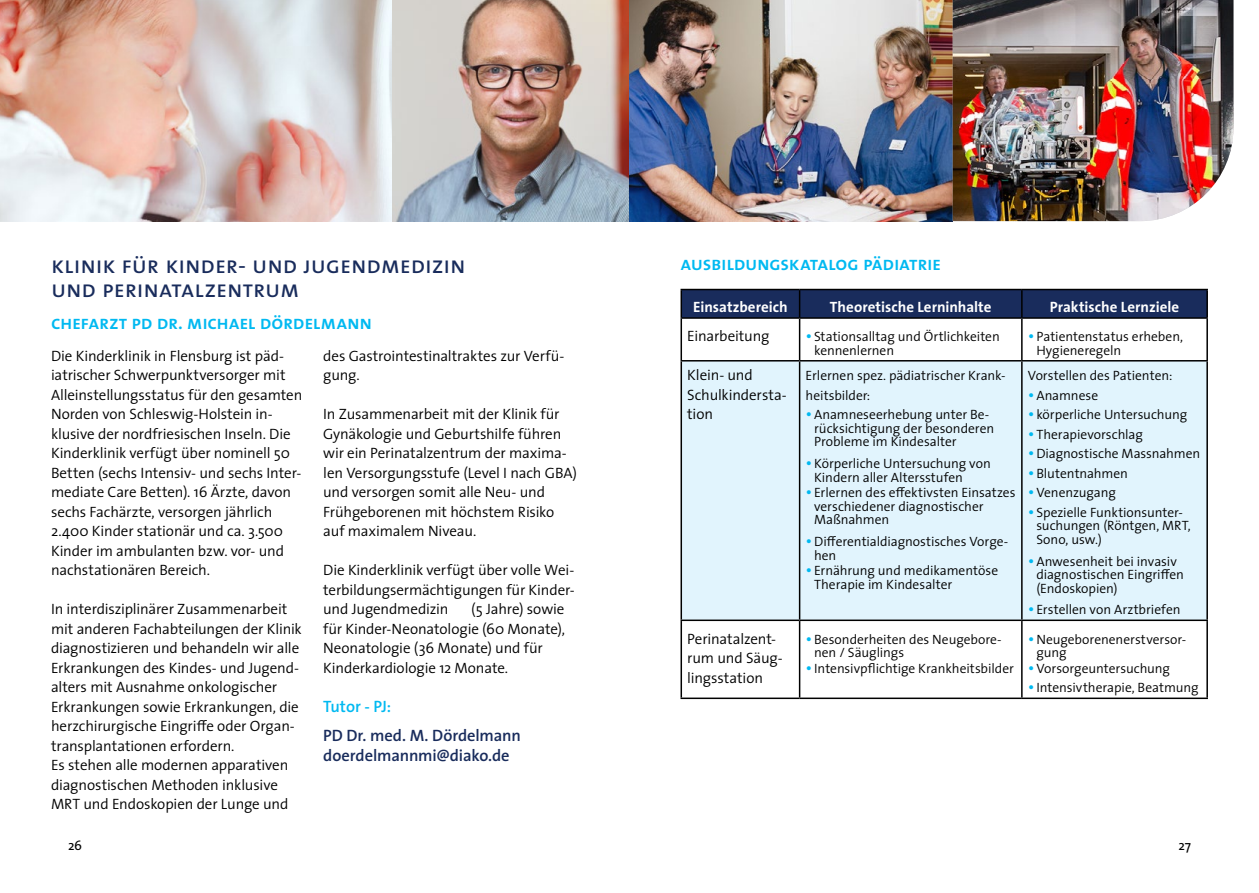
<style>
.page{position:relative;width:1259px;height:893px;background:#fff}
.page>*{position:absolute;margin:0;border:0;box-sizing:border-box;transform-origin:0 0}
.Inhalt_Headline_16pt{font:24px/24px "The Sans Regular Caps";letter-spacing:-.005em;color:#192c5c}
.Inhalt_Headline_13pt{font:19.5px "The Sans Semi Bold Caps";letter-spacing:-.015em;color:#00b9f1}
.Inhalt_Fliesstext_Tu{font:600 16.5px "The Sans";letter-spacing:-.01em;color:#192c5c}
.Inhalt_Fliesstext_Tu-2{font:600 16.5px "The Sans";letter-spacing:-.01em;color:#00b9f1}
.Inhalt_Fliesstext{font:300 15px/19.5px "The Sans";letter-spacing:-.01em;color:#000}
.Inhalt_Fliesstext_ei{font:300 15px/19.5px "The Sans";letter-spacing:-.01em;color:#000}
.Inhalt_Fliesstext_Üs{font:700 15px "The Sans";color:#fff}
.Inhalt_Fliesstext_9P{font:300 13.5px/13.5px "The Sans";letter-spacing:-.005em;color:#000}
.t1{font:13.5px "The Sans";color:#000}
.s1{font-weight:400;font-size:16.5px;color:#00b9f1}
</style>
<div class="page">
<img style="left:391px;top:0;width:238px;height:221px">
<svg style="left:0;top:0;width:391px;height:221px;background:#dbc3bd"></svg>
<img style="left:629px;top:0;width:323px;height:221px">
<img style="left:952px;top:0;width:281px;height:221px">
<div style="left:682px;top:362px;width:524px;height:258px;background:#e1f4fd"></div>
<hr style="left:680px;top:289px;width:119px;height:1px;background:#000">
<hr style="left:680px;top:290px;width:2px;height:27px;background:#000">
<hr style="left:799px;top:289px;width:223px;height:1px;background:#000">
<hr style="left:1022px;top:289px;width:186px;height:1px;background:#000">
<div style="left:681px;top:290px;width:525px;height:27px;background:#192c5c"></div>
<hr style="left:1206px;top:290px;width:2px;height:27px;background:#000">
<hr style="left:680px;top:317px;width:119px;height:2px;background:#000">
<hr style="left:799px;top:317px;width:223px;height:2px;background:#000">
<hr style="left:799px;top:319px;width:1px;height:41px;background:#000">
<hr style="left:1022px;top:317px;width:186px;height:2px;background:#000">
<hr style="left:1021px;top:319px;width:1px;height:41px;background:#000">
<hr style="left:1206px;top:319px;width:2px;height:41px;background:#000">
<hr style="left:680px;top:362px;width:2px;height:258px;background:#000">
<hr style="left:799px;top:360px;width:223px;height:2px;background:#000">
<hr style="left:799px;top:362px;width:1px;height:258px;background:#000">
<hr style="left:1022px;top:360px;width:186px;height:2px;background:#000">
<hr style="left:1021px;top:362px;width:1px;height:258px;background:#000">
<hr style="left:1206px;top:362px;width:2px;height:258px;background:#000">
<hr style="left:680px;top:620px;width:119px;height:1px;background:#000">
<hr style="left:680px;top:621px;width:2px;height:77px;background:#000">
<hr style="left:799px;top:620px;width:223px;height:1px;background:#000">
<hr style="left:799px;top:621px;width:1px;height:77px;background:#000">
<hr style="left:1022px;top:620px;width:186px;height:1px;background:#000">
<hr style="left:1021px;top:621px;width:1px;height:77px;background:#000">
<hr style="left:1206px;top:621px;width:2px;height:77px;background:#000">
<hr style="left:680px;top:698px;width:119px;height:1px;background:#000">
<hr style="left:799px;top:698px;width:223px;height:1px;background:#000">
<hr style="left:1022px;top:698px;width:186px;height:1px;background:#000">
<hr style="left:680px;top:319px;width:2px;height:41px;background:#000">
<hr style="left:680px;top:360px;width:119px;height:2px;background:#000">
<p class="Inhalt_Headline_16pt" style="left:51px;top:254px;width:416px">klinik für kinder- und jugendmedizin und perinatalzentrum</p>
<p class="Inhalt_Headline_13pt" style="left:51px;top:306px;width:322px">chefarzt pd dr. michael dördelmann</p>
<p class="Inhalt_Fliesstext" style="left:51px;top:345px;width:253px">Die Kinderklinik in Flensburg ist päd&shy;iatrischer Schwerpunktversorger mit Alleinstellungsstatus für den gesamten Norden von Schleswig-Holstein in&shy;klusive der nordfriesischen Inseln. Die Kinderklinik verfügt über nominell 50<br>Betten (sechs Intensiv- und sechs Inter&shy;mediate Care Betten). 16 Ärzte, davon sechs Fachärzte, versorgen jährlich 2.400 Kinder stationär und ca. 3.500<br>Kinder im ambulanten bzw. vor- und nachstationären Bereich.</p>
<p class="Inhalt_Fliesstext" style="left:51px;top:599px;width:252px">In interdisziplinärer Zusammenarbeit mit anderen Fachabteilungen der Klinik diagnostizieren und behandeln wir alle Erkrankungen des Kindes- und Jugend&shy;alters mit Ausnahme onkologischer Erkrankungen sowie Erkrankungen, die herzchirurgische Eingriffe oder Organ&shy;transplantationen erfordern.</p>
<p class="Inhalt_Fliesstext" style="left:51px;top:755px;width:239px">Es stehen alle modernen apparativen diagnostischen Methoden inklusive<br>MRT und Endoskopien der Lunge und</p>
<p class="Inhalt_Fliesstext" style="left:323px;top:345px;width:242px">des Gastrointestinaltraktes zur Verfü&shy;gung.</p>
<p class="Inhalt_Fliesstext" style="left:323px;top:404px;width:255px">In Zusammenarbeit mit der Klinik für Gynäkologie und Geburtshilfe führen wir ein Perinatalzentrum der maxima&shy;len Versorgungsstufe (Level I nach GBA) und versorgen somit alle Neu- und Frühgeborenen mit höchstem Risiko auf maximalem Niveau.</p>
<p class="Inhalt_Fliesstext" style="left:323px;top:560px;width:253px;text-align:justify">Die Kinderklinik verfügt über volle Wei&shy;terbildungsermächtigungen für Kinder&shy;und Jugendmedizin</p>
<p class="Inhalt_Fliesstext" style="left:323px;top:599px;width:243px;text-indent:148px">(5 Jahre) sowie für Kinder-Neonatologie (60 Monate),<br>Neonatologie (36 Monate) und für<br>Kinderkardiologie 12 Monate.</p>
<p class="Inhalt_Fliesstext_Tu-2" style="left:323px;top:692px;width:69px">Tutor - PJ:</p>
<p class="Inhalt_Fliesstext_Tu" style="left:323px;top:722px;width:199px">PD Dr. med. M. Dördelmann</p>
<p class="Inhalt_Fliesstext_Tu" style="left:323px;top:741px;width:188px">doerdelmannmi@diako.de</p>
<p class="Inhalt_Headline_13pt" style="left:680px;top:247px;width:262px">ausbildungskatalog pädiatrie</p>
<p class="Inhalt_Fliesstext_Üs" style="left:693px;top:294px;width:96px">Einsatzbereich</p>
<p class="Inhalt_Fliesstext_Üs" style="left:830px;top:294px;width:163px">Theoretische Lerninhalte</p>
<p class="Inhalt_Fliesstext_Üs" style="left:1050px;top:294px;width:131px">Praktische Lernziele</p>
<p class="Inhalt_Fliesstext_ei" style="left:687px;top:326px;width:84px">Einarbeitung</p>
<p class="Inhalt_Fliesstext_9P" style="left:814px;top:330px;width:187px;text-indent:-9px"><span class="s1">•</span>Stationsalltag und Örtlichkeiten kennenlernen</p>
<p class="Inhalt_Fliesstext_9P" style="left:1036px;top:330px;width:148px;text-indent:-9px"><span class="s1">•</span>Patientenstatus erheben,<br>Hygieneregeln</p>
<p class="Inhalt_Fliesstext_ei" style="left:687px;top:365px;width:101px">Klein- und<br>Schulkindersta&shy;tion</p>
<p class="Inhalt_Fliesstext_9P" style="left:805px;top:366px;width:202px;line-height:19.5px">Erlernen spez. pädiatrischer Krank&shy;heitsbilder:</p>
<p class="Inhalt_Fliesstext_9P" style="left:1028px;top:369px;width:146px">Vorstellen des Patienten:</p>
<p class="Inhalt_Fliesstext_9P" style="left:1028px;top:388px;width:72px"><span class="s1">•</span>Anamnese</p>
<p class="Inhalt_Fliesstext_9P" style="left:1028px;top:408px;width:161px"><span class="s1">•</span>körperliche Untersuchung</p>
<p class="Inhalt_Fliesstext_9P" style="left:1028px;top:427px;width:117px"><span class="s1">•</span>Therapievorschlag</p>
<p class="Inhalt_Fliesstext_9P" style="left:1028px;top:447px;width:174px"><span class="s1">•</span>Diagnostische Massnahmen</p>
<p class="Inhalt_Fliesstext_9P" style="left:1028px;top:466px;width:102px"><span class="s1">•</span>Blutentnahmen</p>
<p class="Inhalt_Fliesstext_9P" style="left:1028px;top:486px;width:90px"><span class="s1">•</span>Venenzugang</p>
<p class="Inhalt_Fliesstext_9P" style="left:1036px;top:505px;width:156px;text-indent:-9px"><span class="s1">•</span>Spezielle Funktionsunter&shy;suchungen (Röntgen, MRT,<br>Sono, usw.)</p>
<p class="Inhalt_Fliesstext_9P" style="left:1036px;top:554px;width:149px;text-indent:-9px"><span class="s1">•</span>Anwesenheit bei invasiv diagnostischen Eingriffen (Endoskopien)</p>
<p class="Inhalt_Fliesstext_9P" style="left:1028px;top:603px;width:154px"><span class="s1">•</span>Erstellen von Arztbriefen</p>
<p class="Inhalt_Fliesstext_9P" style="left:814px;top:408px;width:182px;text-indent:-9px"><span class="s1">•</span>Anamneseerhebung unter Be&shy;rücksichtigung der besonderen<br>Probleme im Kindesalter</p>
<p class="Inhalt_Fliesstext_9P" style="left:814px;top:456px;width:178px;text-indent:-9px"><span class="s1">•</span>Körperliche Untersuchung von<br>Kindern aller Altersstufen</p>
<p class="Inhalt_Fliesstext_9P" style="left:814px;top:486px;width:203px;text-indent:-9px"><span class="s1">•</span>Erlernen des effektivsten Einsatzes verschiedener diagnostischer<br>Maßnahmen</p>
<p class="Inhalt_Fliesstext_9P" style="left:814px;top:534px;width:195px;text-indent:-9px"><span class="s1">•</span>Differentialdiagnostisches Vorge&shy;hen</p>
<p class="Inhalt_Fliesstext_9P" style="left:814px;top:564px;width:185px;text-indent:-9px"><span class="s1">•</span>Ernährung und medikamentöse<br>Therapie im Kindesalter</p>
<p class="Inhalt_Fliesstext_ei" style="left:687px;top:628px;width:97px">Perinatalzent&shy;rum und Säug&shy;lingsstation</p>
<p class="Inhalt_Fliesstext_9P" style="left:814px;top:632px;width:189px;text-indent:-9px"><span class="s1">•</span>Besonderheiten des Neugebore&shy;nen / Säuglings</p>
<p class="Inhalt_Fliesstext_9P" style="left:805px;top:661px;width:210px"><span class="s1">•</span>Intensivpflichtige Krankheitsbilder</p>
<p class="Inhalt_Fliesstext_9P" style="left:1036px;top:632px;width:151px;text-indent:-9px"><span class="s1">•</span>Neugeborenenerstversor&shy;gung</p>
<p class="Inhalt_Fliesstext_9P" style="left:1028px;top:661px;width:144px"><span class="s1">•</span>Vorsorgeuntersuchung</p>
<p class="Inhalt_Fliesstext_9P" style="left:1028px;top:681px;width:172px"><span class="s1">•</span>Intensivtherapie, Beatmung</p>
<p class="t1" style="left:68px;top:835px;width:16px">26</p>
<p class="t1" style="left:1178px;top:835px;width:14px">27</p>
</div>
